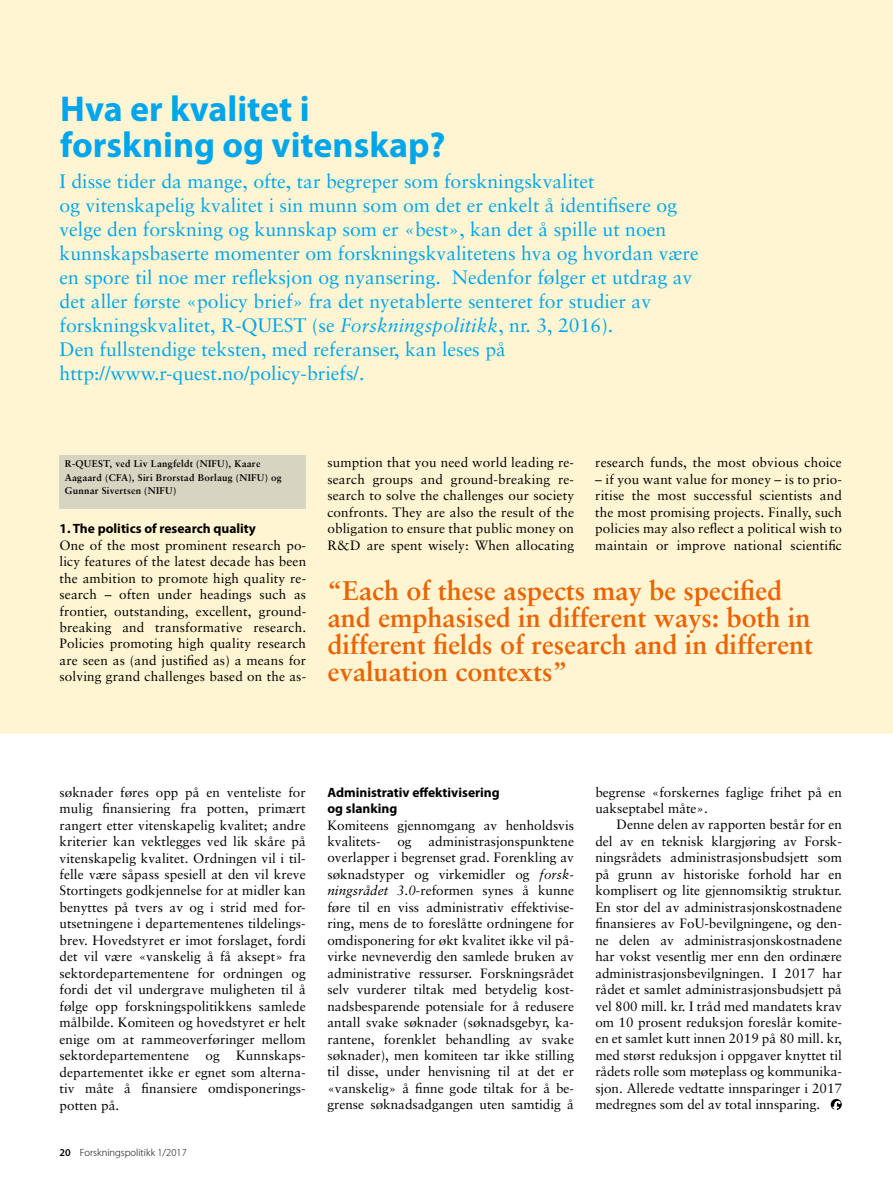
<style>
.page{position:relative;width:893px;height:1191px;background:#fff}
.page>*{position:absolute;margin:0;border:0;box-sizing:border-box;transform-origin:0 0}
.t1{font:700 36px/36px "Myriad Pro";color:#00a6eb}
.t2{font:700 27px/27px "Sabon";letter-spacing:-.005em;color:#eb6302}
.t3{font:19.5px/24px "Sabon";color:#00a6eb}
.t4{font:13.5px/16.5px "Sabon";letter-spacing:.005em;color:#000;text-align:justify}
.t5{font:700 13.5px/16.5px "Myriad Pro";color:#000}
.t6{font:300 10.5px "Myriad Pro";color:#000}
.t7{font:700 9.75px/13.5px "Sabon";letter-spacing:.025em;color:#000}
.s1{font-style:italic}
.s2{font-weight:600}
</style>
<div class="page">
<div style="left:0;top:0;width:893px;height:733px;background:#fff5d2"></div>
<div style="left:60px;top:455px;width:246px;height:53px;background:#d7d4c1"></div>
<svg style="left:831px;top:1099px;width:11px;height:11px"></svg>
<h1 class="t1" style="left:60px;top:91px;width:387px">Hva er kvalitet i forskning og vitenskap?</h1>
<p class="t3" style="left:60px;top:169px;width:641px">I disse tider da mange, ofte, tar begreper som forskningskvalitet<br>og vitenskapelig kvalitet i sin munn som om det er enkelt å identifisere og velge den forskning og kunnskap som er «best», kan det å spille ut noen kunnskapsbaserte momenter om forskningskvalitetens hva og hvordan være en spore til noe mer refleksjon og nyansering. Nedenfor følger et utdrag av det aller første «policy brief» fra det nyetablerte senteret for studier av forskningskvalitet, R-QUEST (se <span class="s1">Forskningspolitikk</span>, nr. 3, 2016).<br>Den fullstendige teksten, med referanser, kan leses på http://www.r-quest.no/policy-briefs/.</p>
<p class="t7" style="left:65px;top:457px;width:218px">R-QUEST, ved Liv Langfeldt (NIFU), Kaare<br>Aagaard (CFA), Siri Brorstad Borlaug (NIFU) og<br>Gunnar Sivertsen (NIFU)</p>
<p class="t4" style="left:327px;top:454px;width:248px">sumption that you need world leading re&shy;search groups and ground-breaking re&shy;search to solve the challenges our society confronts. They are also the result of the obligation to ensure that public money on R&amp;D are spent wisely: When allocating</p>
<p class="t4" style="left:595px;top:454px;width:248px">research funds, the most obvious choice</p>
<p class="t4" style="left:595px;top:471px;width:248px">– if you want value for money – is to prio&shy;ritise the most successful scientists and the most promising projects. Finally, such policies may also reflect a political wish to maintain or improve national scientific</p>
<p class="t5" style="left:60px;top:520px;width:198px">1. The politics of research quality</p>
<p class="t4" style="left:60px;top:536px;width:248px">One of the most prominent research po&shy;licy features of the latest decade has been the ambition to promote high quality re&shy;search – often under headings such as frontier, outstanding, excellent, ground&shy;breaking and transformative research.<br>Policies promoting high quality research are seen as (and justified as) a means for solving grand challenges based on the as-</p>
<h2 class="t2" style="left:327px;top:577px;width:487px">“Each of these aspects may be specified and emphasised in different ways: both in different fields of research and in different evaluation contexts”</h2>
<p class="t4" style="left:60px;top:783px;width:248px">søknader føres opp på en venteliste for mulig finansiering fra potten, primært rangert etter vitenskapelig kvalitet; andre kriterier kan vektlegges ved lik skåre på vitenskapelig kvalitet. Ordningen vil i til&shy;felle være såpass spesiell at den vil kreve Stortingets godkjennelse for at midler kan benyttes på tvers av og i strid med for&shy;utsetningene i departementenes tildelings&shy;brev. Hovedstyret er imot forslaget, fordi det vil være «vanskelig å få aksept» fra sektordepartementene for ordningen og fordi det vil undergrave muligheten til å følge opp forskningspolitikkens samlede målbilde. Komiteen og hovedstyret er helt enige om at rammeoverføringer mellom sektordepartementene og Kunnskaps&shy;departementet ikke er egnet som alterna&shy;tiv måte å finansiere omdisponerings&shy;potten på.</p>
<p class="t5" style="left:327px;top:784px;width:174px">Administrativ effektivisering og slanking</p>
<p class="t4" style="left:327px;top:816px;width:248px">Komiteens gjennomgang av henholdsvis kvalitets- og administrasjonspunktene overlapper i begrenset grad. Forenkling av søknadstyper og virkemidler og <span class="s1">forsk&shy;ningsrådet 3.0</span>-reformen synes å kunne føre til en viss administrativ effektivise&shy;ring, mens de to foreslåtte ordningene for omdisponering for økt kvalitet ikke vil på&shy;virke nevneverdig den samlede bruken av administrative ressurser. Forskningsrådet selv vurderer tiltak med betydelig kost&shy;nadsbesparende potensiale for å redusere antall svake søknader (søknadsgebyr, ka&shy;rantene, forenklet behandling av svake søknader), men komiteen tar ikke stilling til disse, under henvisning til at det er «vanskelig» å finne gode tiltak for å be&shy;grense søknadsadgangen uten samtidig å</p>
<p class="t6" style="left:60px;top:1147px;width:129px"><span class="s2">20</span> Forskningspolitikk 1/2017</p>
<p class="t4" style="left:595px;top:783px;width:248px">begrense «forskernes faglige frihet på en uakseptabel måte».</p>
<p class="t4" style="left:595px;top:816px;width:248px;text-indent:21px">Denne delen av rapporten består for en del av en teknisk klargjøring av Forsk&shy;ningsrådets administrasjonsbudsjett som på grunn av historiske forhold har en komplisert og lite gjennomsiktig struktur.<br>En stor del av administrasjonskostnadene finansieres av FoU-bevilgningene, og den&shy;ne delen av administrasjonskostnadene har vokst vesentlig mer enn den ordinære administrasjonsbevilgningen. I 2017 har rådet et samlet administrasjonsbudsjett på vel 800 mill. kr. I tråd med mandatets krav om 10 prosent reduksjon foreslår komite&shy;en et samlet kutt innen 2019 på 80 mill. kr, med størst reduksjon i oppgaver knyttet til rådets rolle som møteplass og kommunika&shy;sjon. Allerede vedtatte innsparinger i 2017 medregnes som del av total innsparing.</p>
</div>
